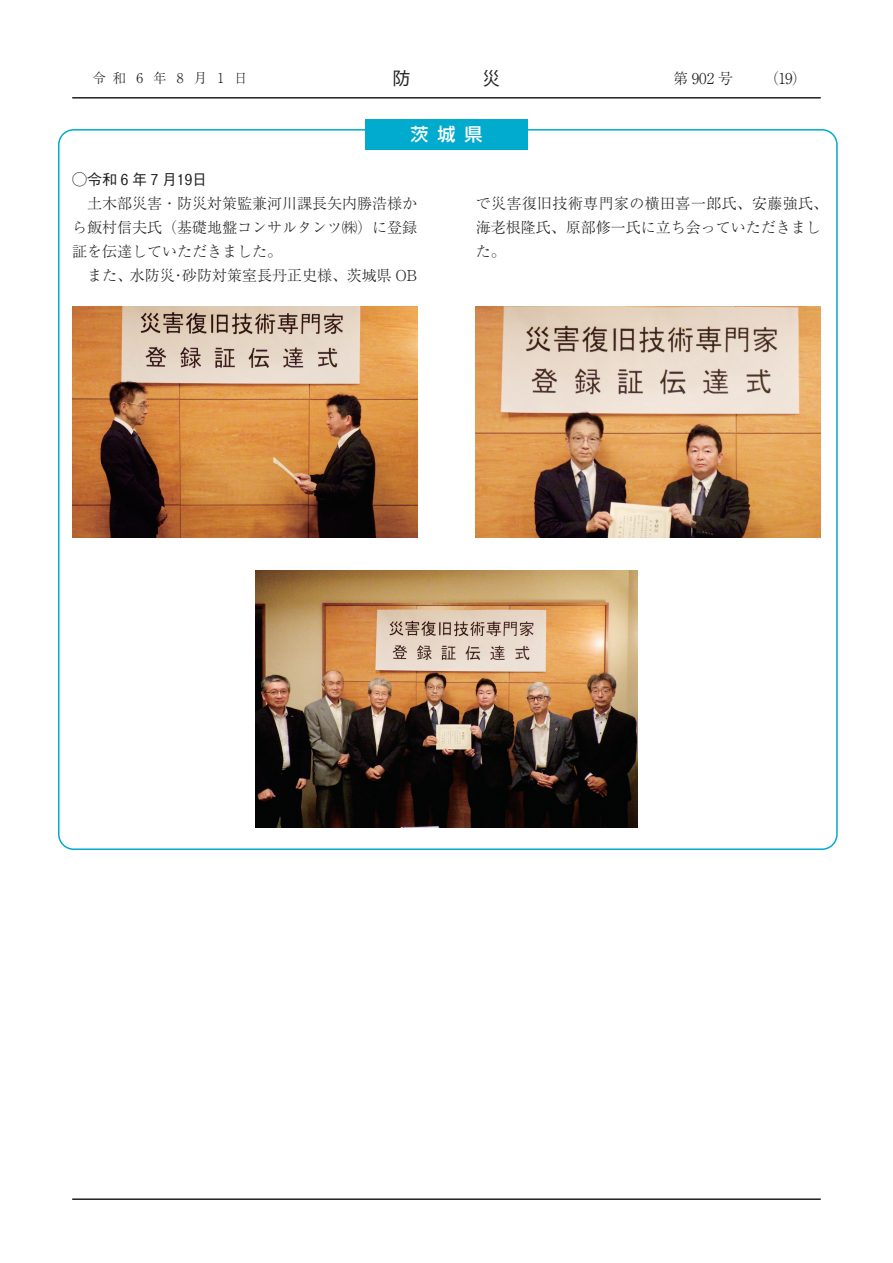
<style>
.page{position:relative;width:893px;height:1263px;background:#fff}
.page>*{position:absolute;margin:0;border:0;box-sizing:border-box;transform-origin:0 0}
.t1{font:500 18px "UD Shin Go Pro";color:#fff}
.t2{font:500 18px "Gothic BBB Pro";color:#231f20}
.t3{font:300 15px/24px "Ryumin Pro";color:#231f20}
.t4{font:500 15px "Gothic BBB Pro";color:#231f20}
.t5{font:300 13.5px "Ryumin Pro";color:#231f20}
</style>
<div class="page">
<hr style="left:72px;top:97px;width:749px;height:2px;background:#231f20">
<hr style="left:72px;top:1198px;width:749px;height:2px;background:#231f20">
<div style="left:365px;top:119px;width:162px;height:30px;background:#00abcd"></div>
<img style="left:72px;top:307px;width:345px;height:231px">
<img style="left:255px;top:571px;width:383px;height:256px">
<img style="left:476px;top:307px;width:345px;height:231px">
<p class="t5" style="left:92px;top:68px;width:157px">令 和 6 年 8 月 1 日</p>
<p class="t2" style="left:392px;top:64px;width:19px">防</p>
<p class="t2" style="left:482px;top:64px;width:19px">災</p>
<p class="t3" style="left:673px;top:65px;width:61px">第 902 号</p>
<p class="t3" style="left:764px;top:65px;width:44px">（19）</p>
<p class="t1" style="left:410px;top:120px;width:73px">茨 城 県</p>
<p class="t4" style="left:72px;top:167px;width:137px">◯令和 6 年 7 月19日</p>
<p class="t3" style="left:72px;top:190px;width:347px">　土木部災害・防災対策監兼河川課長矢内勝浩様から飯村信夫氏（基礎地盤コンサルタンツ㈱）に登録証を伝達していただきました。<br>　また、水防災・砂防対策室長丹正史様、茨城県 OB</p>
<p class="t3" style="left:476px;top:190px;width:354px">で災害復旧技術専門家の横田喜一郎氏、安藤強氏、海老根隆氏、原部修一氏に立ち会っていただきました。</p>
</div>
